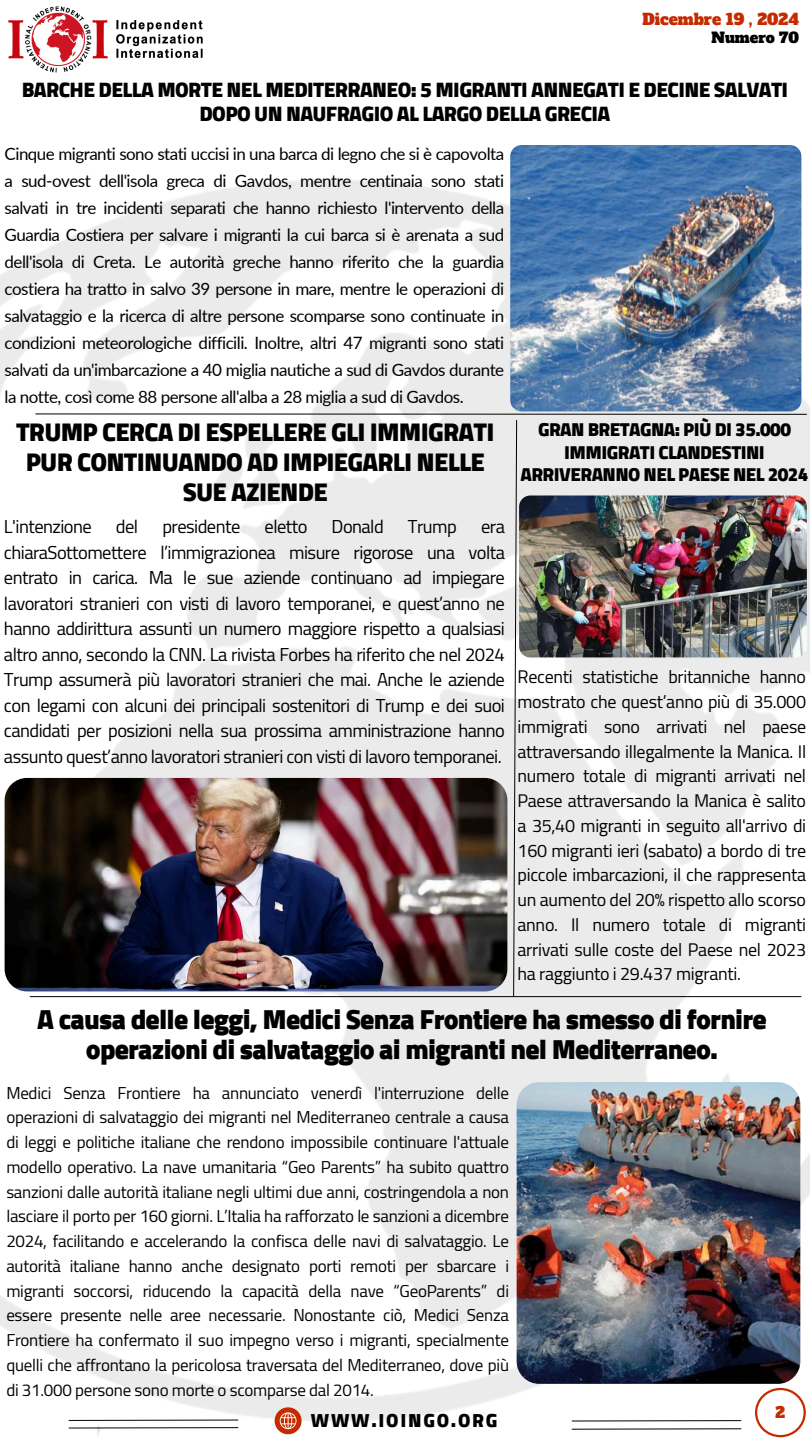
<style>
.page{position:relative;width:810px;height:1440px;background:#fff}
.page>*{position:absolute;margin:0;border:0;box-sizing:border-box;transform-origin:0 0}
.t1{font:900 28px/30px "Cairo";letter-spacing:-.03em;color:#000;text-align:center}
.t2{font:900 26px/30px "Cairo";letter-spacing:-.03em;color:#000;text-align:center}
.t3{font:900 21.2px/24.8px "Cairo";letter-spacing:-.03em;color:#000;text-align:center}
.t4{font:900 19.2px "Cairo";letter-spacing:.09em;color:#000}
.t5{font:900 19px/22.5px "Cairo";letter-spacing:-.03em;color:#000;text-align:center}
.t6{font:18.5px/25.5px "Cairo";letter-spacing:-.03em;color:#000;text-align:justify}
.t7{font:18px/24.8px "Cairo";letter-spacing:-.015em;color:#000;text-align:justify}
.t8{font:17px/24.8px "Cairo";letter-spacing:-.015em;color:#000;text-align:justify}
.t9{font:17px/27px "Lato";letter-spacing:-.03em;color:#000;text-align:justify}
.t10{font:15.3px "Alfa Slab One";color:#c42b00}
.t11{font:15px "Alfa Slab One";color:#c42b00}
.t12{font:14.3px "Alfa Slab One";color:#000}
</style>
<div class="page">
<img style="left:0;top:153px;width:810px;height:1283px">
<img style="left:510px;top:145px;width:291px;height:266px;border-radius:11px">
<hr style="left:30px;top:996px;width:771px;height:1px;background:#000">
<svg style="left:755px;top:1388px;width:51px;height:49px"></svg>
<svg style="left:68px;top:1419px;width:171px;height:2px"></svg>
<svg style="left:275px;top:1407px;width:27px;height:27px"></svg>
<svg style="left:68px;top:1427px;width:171px;height:2px"></svg>
<svg style="left:571px;top:1420px;width:171px;height:2px"></svg>
<svg style="left:571px;top:1428px;width:171px;height:2px"></svg>
<svg style="left:35px;top:413px;width:772px;height:584px"></svg>
<img style="left:5px;top:778px;width:502px;height:213px;border-radius:22px">
<img style="left:8px;top:6px;width:195px;height:67px">
<img style="left:517px;top:1082px;width:283px;height:302px">
<p class="t10" style="left:642px;top:9px;width:158px">Dicembre 19 , 2024</p>
<p class="t12" style="left:712px;top:29px;width:89px">Numero 70</p>
<p class="t3" style="left:22px;top:77px;width:768px">BARCHE DELLA MORTE NEL MEDITERRANEO: 5 MIGRANTI ANNEGATI E DECINE SALVATI<br>DOPO UN NAUFRAGIO AL LARGO DELLA GRECIA</p>
<p class="t9" style="left:5px;top:140px;width:501px">Cinque migranti sono stati uccisi in una barca di legno che si è capovolta a sud-ovest dell'isola greca di Gavdos, mentre centinaia sono stati salvati in tre incidenti separati che hanno richiesto l'intervento della Guardia Costiera per salvare i migranti la cui barca si è arenata a sud dell'isola di Creta. Le autorità greche hanno riferito che la guardia costiera ha tratto in salvo 39 persone in mare, mentre le operazioni di salvataggio e la ricerca di altre persone scomparse sono continuate in condizioni meteorologiche difficili. Inoltre, altri 47 migranti sono stati salvati da un'imbarcazione a 40 miglia nautiche a sud di Gavdos durante la notte, così come 88 persone all'alba a 28 miglia a sud di Gavdos.</p>
<h4 class="t5" style="left:520px;top:418px;width:290px">GRAN BRETAGNA: PIÙ DI 35.000<br>IMMIGRATI CLANDESTINI<br>ARRIVERANNO NEL PAESE NEL 2024</h4>
<h2 class="t2" style="left:16px;top:417px;width:480px">TRUMP CERCA DI ESPELLERE GLI IMMIGRATI<br>PUR CONTINUANDO AD IMPIEGARLI NELLE<br>SUE AZIENDE</h2>
<p class="t6" style="left:4px;top:514px;width:89px">L'intenzione</p>
<p class="t6" style="left:116px;top:514px;width:24px">del</p>
<p class="t6" style="left:162px;top:514px;width:79px">presidente</p>
<p class="t6" style="left:265px;top:514px;width:44px">eletto</p>
<p class="t6" style="left:332px;top:514px;width:54px">Donald</p>
<p class="t6" style="left:408px;top:514px;width:50px">Trump</p>
<p class="t6" style="left:4px;top:514px;width:502px;text-indent:477px">era chiaraSottomettere l’immigrazionea misure rigorose una volta entrato in carica. Ma le sue aziende continuano ad impiegare lavoratori stranieri con visti di lavoro temporanei, e quest’anno ne hanno addirittura assunti un numero maggiore rispetto a qualsiasi altro anno, secondo la CNN. La rivista Forbes ha riferito che nel 2024<br>Trump assumerà più lavoratori stranieri che mai. Anche le aziende con legami con alcuni dei principali sostenitori di Trump e dei suoi candidati per posizioni nella sua prossima amministrazione hanno assunto quest’anno lavoratori stranieri con visti di lavoro temporanei.</p>
<p class="t7" style="left:518px;top:665px;width:290px">Recenti statistiche britanniche hanno mostrato che quest’anno più di 35.000 immigrati sono arrivati nel paese attraversando illegalmente la Manica. Il numero totale di migranti arrivati nel Paese attraversando la Manica è salito a 35,40 migranti in seguito all'arrivo di 160 migranti ieri (sabato) a bordo di tre piccole imbarcazioni, il che rappresenta un aumento del 20% rispetto allo scorso anno. Il numero totale di migranti arrivati sulle coste del Paese nel 2023 ha raggiunto i 29.437 migranti.</p>
<p class="t1" style="left:37px;top:1004px;width:731px">A causa delle leggi, Medici Senza Frontiere ha smesso di fornire operazioni di salvataggio ai migranti nel Mediterraneo.</p>
<p class="t8" style="left:6px;top:1080px;width:504px">Medici Senza Frontiere ha annunciato venerdì l'interruzione delle operazioni di salvataggio dei migranti nel Mediterraneo centrale a causa di leggi e politiche italiane che rendono impossibile continuare l'attuale modello operativo. La nave umanitaria “Geo Parents” ha subito quattro sanzioni dalle autorità italiane negli ultimi due anni, costringendola a non lasciare il porto per 160 giorni. L’Italia ha rafforzato le sanzioni a dicembre 2024, facilitando e accelerando la confisca delle navi di salvataggio. Le autorità italiane hanno anche designato porti remoti per sbarcare i migranti soccorsi, riducendo la capacità della nave “GeoParents” di essere presente nelle aree necessarie. Nonostante ciò, Medici Senza Frontiere ha confermato il suo impegno verso i migranti, specialmente quelli che affrontano la pericolosa traversata del Mediterraneo, dove più di 31.000 persone sono morte o scomparse dal 2014.</p>
<h6 class="t4" style="left:311px;top:1409px;width:188px">WWW.IOINGO.ORG</h6>
<p class="t11" style="left:776px;top:1402px;width:11px">2</p>
</div>
